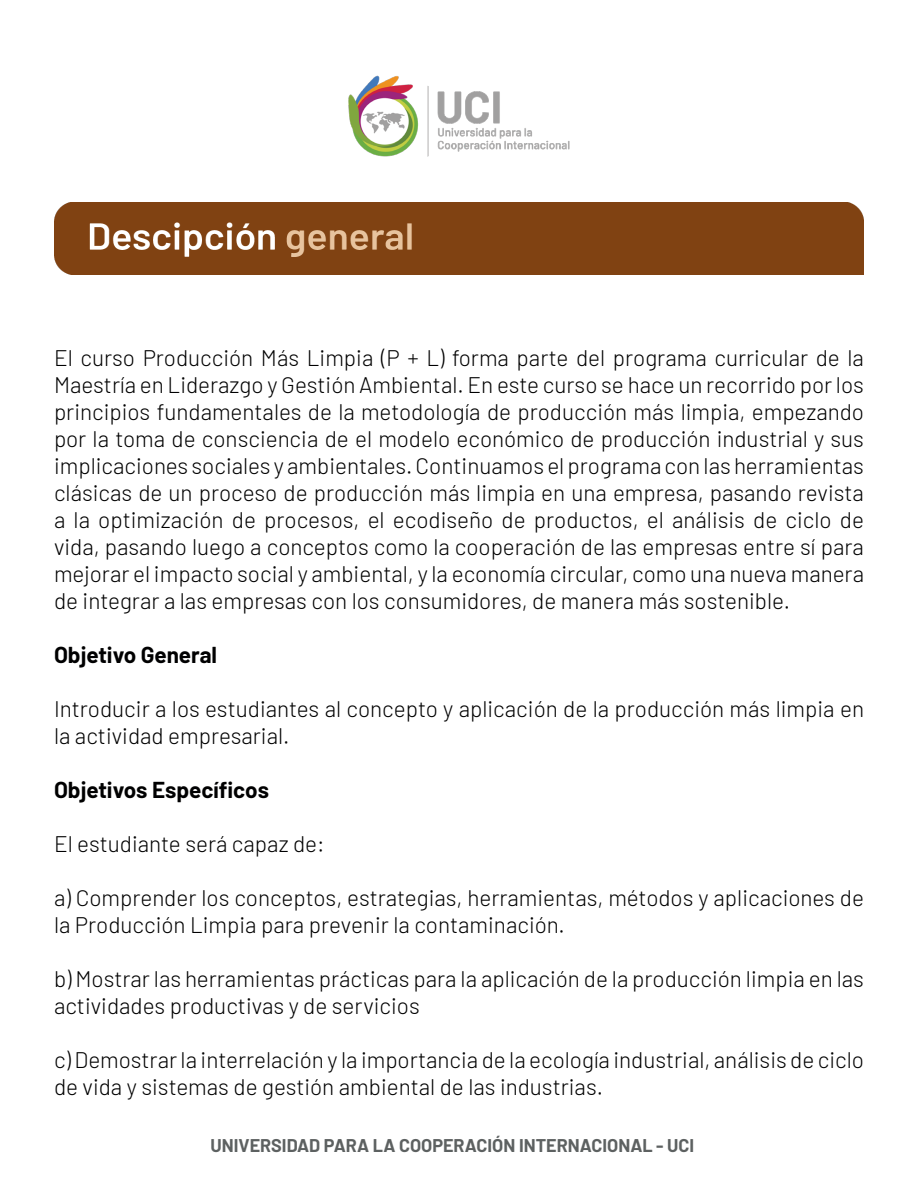
<style>
.page{position:relative;width:918px;height:1188px;background:#fff}
.page>*{position:absolute;margin:0;border:0;box-sizing:border-box;transform-origin:0 0}
.t1{font:300 22.5px/27px "Barlow";color:#000001}
.t2{font:700 22.5px "Barlow";color:#000001}
.t3{font:700 18px "Barlow";color:#5d6161}
</style>
<div class="page">
<img style="left:348px;top:75px;width:222px;height:82px">
<img style="left:54px;top:202px;width:810px;height:72px">
<p class="t1" style="left:54px;top:343px;width:812px;text-align:justify">El curso Producción Más Limpia (P + L) forma parte del programa curricular de la Maestría en Liderazgo y Gestión Ambiental. En este curso se hace un recorrido por los principios fundamentales de la metodología de producción más limpia, empezando por la toma de consciencia de el modelo económico de producción industrial y sus implicaciones sociales y ambientales. Continuamos el programa con las herramientas clásicas de un proceso de producción más limpia en una empresa, pasando revista a la optimización de procesos, el ecodiseño de productos, el análisis de ciclo de vida, pasando luego a conceptos como la cooperación de las empresas entre sí para mejorar el impacto social y ambiental, y la economía circular, como una nueva manera de integrar a las empresas con los consumidores, de manera más sostenible.</p>
<p class="t2" style="left:54px;top:638px;width:165px">Objetivo General</p>
<p class="t1" style="left:54px;top:694px;width:812px">Introducir a los estudiantes al concepto y aplicación de la producción más limpia en la actividad empresarial.</p>
<p class="t2" style="left:54px;top:773px;width:217px">Objetivos Específicos</p>
<p class="t1" style="left:54px;top:829px;width:272px">El estudiante será capaz de:</p>
<p class="t1" style="left:54px;top:883px;width:812px">a) Comprender los conceptos, estrategias, herramientas, métodos y aplicaciones de la Producción Limpia para prevenir la contaminación.</p>
<p class="t1" style="left:54px;top:964px;width:811px">b) Mostrar las herramientas prácticas para la aplicación de la producción limpia en las actividades productivas y de servicios</p>
<p class="t1" style="left:54px;top:1045px;width:812px">c) Demostrar la interrelación y la importancia de la ecología industrial, análisis de ciclo de vida y sistemas de gestión ambiental de las industrias.</p>
<p class="t3" style="left:211px;top:1132px;width:485px">UNIVERSIDAD PARA LA COOPERACIÓN INTERNACIONAL - UCI</p>
</div>
